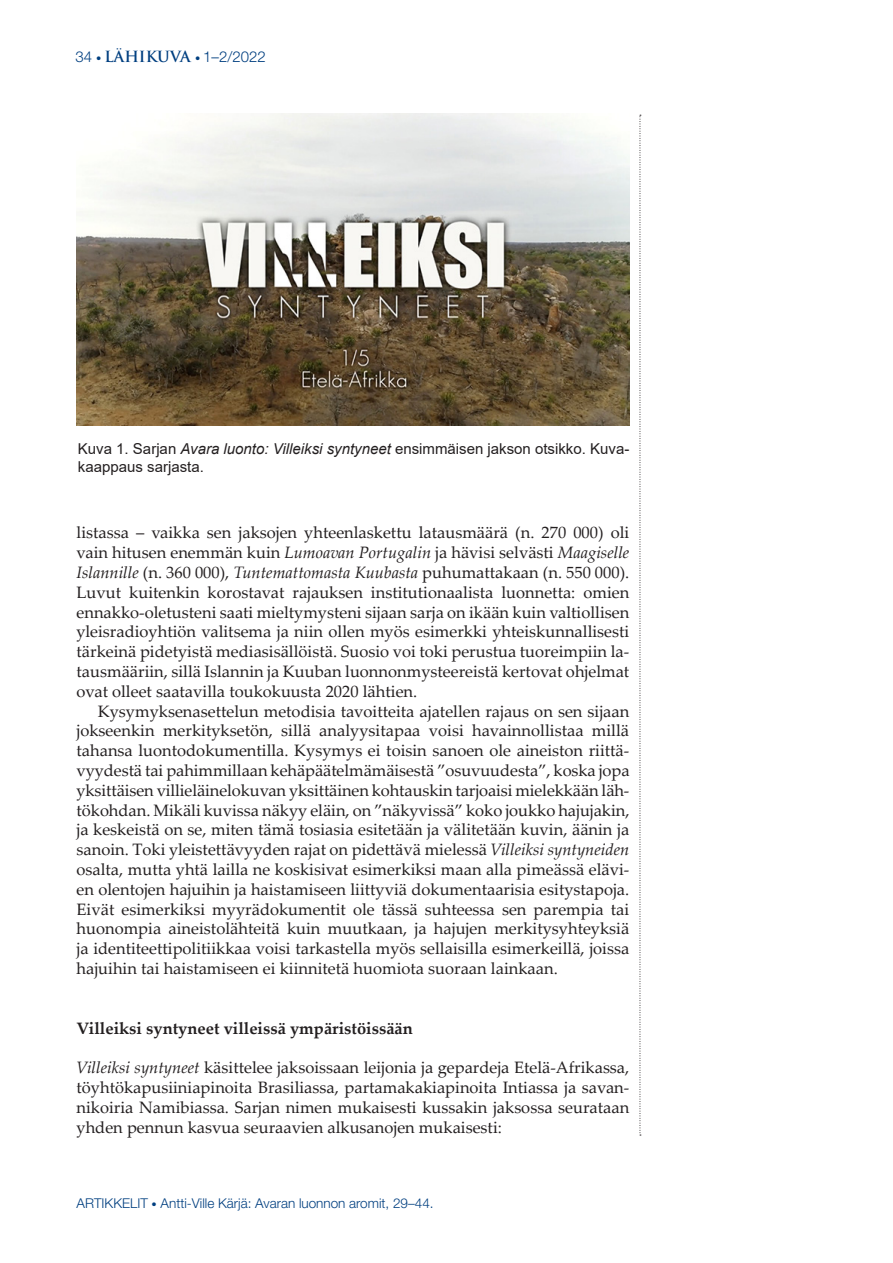
<style>
.page{position:relative;width:893px;height:1263px;background:#fff}
.page>*{position:absolute;margin:0;border:0;box-sizing:border-box;transform-origin:0 0}
.Artikkelit_leipis{font:16.5px/19.8px "Palatino Linotype";color:#231f20;text-align:justify}
.Artikkelit_leipis_1{font:16.5px/19.8px "Palatino Linotype";color:#231f20;text-align:justify}
.Artikkeli_väliotsikk{font:700 16.5px "Palatino Linotype";color:#231f20}
.Kuvateksti{font:15px/18px "Arial";color:#231f20}
.t1{font:300 15px "Helvetica Neue";color:#003f80}
.t2{font:300 13.5px "Helvetica Neue";color:#003f80}
.s1{font-size:10.5px}
.s2{font-family:"Trajan Pro";font-weight:700}
.s3{font-style:italic}
</style>
<div class="page">
<svg style="left:640px;top:115px;width:1px;height:1021px"></svg>
<img style="left:77px;top:114px;width:553px;height:311px">
<p class="t1" style="left:75px;top:47px;width:192px">34 <span class="s1">•</span> <span class="s2">LÄHIKUVA</span> <span class="s1">•</span> 1–2/2022</p>
<p class="Kuvateksti" style="left:78px;top:439px;width:553px">Kuva 1. Sarjan <span class="s3">Avara luonto: Villeiksi syntyneet</span> ensimmäisen jakson otsikko. Kuva&shy;kaappaus sarjasta.</p>
<p class="Artikkelit_leipis" style="left:77px;top:522px;width:554px">listassa – vaikka sen jaksojen yhteenlaskettu latausmäärä (n. 270 000) oli vain hitusen enemmän kuin <span class="s3">Lumoavan Portugalin</span> ja hävisi selvästi <span class="s3">Maagiselle Islannille</span> (n. 360 000), <span class="s3">Tuntemattomasta Kuubasta</span> puhumattakaan (n. 550 000).<br>Luvut kuitenkin korostavat rajauksen institutionaalista luonnetta: omien ennakko-oletusteni saati mieltymysteni sijaan sarja on ikään kuin valtiollisen yleisradioyhtiön valitsema ja niin ollen myös esimerkki yhteiskunnallisesti tärkeinä pidetyistä mediasisällöistä. Suosio voi toki perustua tuoreimpiin la&shy;tausmääriin, sillä Islannin ja Kuuban luonnonmysteereistä kertovat ohjelmat ovat olleet saatavilla toukokuusta 2020 lähtien.</p>
<p class="Artikkelit_leipis" style="left:77px;top:700px;width:554px;text-indent:21px">Kysymyksenasettelun metodisia tavoitteita ajatellen rajaus on sen sijaan jokseenkin merkityksetön, sillä analyysitapaa voisi havainnollistaa millä tahansa luontodokumentilla. Kysymys ei toisin sanoen ole aineiston riittä&shy;vyydestä tai pahimmillaan kehäpäätelmämäisestä ”osuvuudesta”, koska jopa yksittäisen villieläinelokuvan yksittäinen kohtauskin tarjoaisi mielekkään läh&shy;tökohdan. Mikäli kuvissa näkyy eläin, on ”näkyvissä” koko joukko hajujakin, ja keskeistä on se, miten tämä tosiasia esitetään ja välitetään kuvin, äänin ja sanoin. Toki yleistettävyyden rajat on pidettävä mielessä <span class="s3">Villeiksi syntyneiden </span>osalta, mutta yhtä lailla ne koskisivat esimerkiksi maan alla pimeässä elävi&shy;en olentojen hajuihin ja haistamiseen liittyviä dokumentaarisia esitystapoja.<br>Eivät esimerkiksi myyrädokumentit ole tässä suhteessa sen parempia tai huonompia aineistolähteitä kuin muutkaan, ja hajujen merkitysyhteyksiä ja identiteettipolitiikkaa voisi tarkastella myös sellaisilla esimerkeillä, joissa hajuihin tai haistamiseen ei kiinnitetä huomiota suoraan lainkaan.</p>
<p class="Artikkeli_väliotsikk" style="left:77px;top:1016px;width:338px">Villeiksi syntyneet villeissä ympäristöissään</p>
<p class="Artikkelit_leipis_1" style="left:77px;top:1057px;width:554px"><span class="s3">Villeiksi syntyneet</span> käsittelee jaksoissaan leijonia ja gepardeja Etelä-Afrikassa, töyhtökapusiiniapinoita Brasiliassa, partamakakiapinoita Intiassa ja savan&shy;nikoiria Namibiassa. Sarjan nimen mukaisesti kussakin jaksossa seurataan yhden pennun kasvua seuraavien alkusanojen mukaisesti:</p>
<p class="t2" style="left:77px;top:1195px;width:359px">ARTIKKELIT <span class="s1">•</span> Antti-Ville Kärjä: Avaran luonnon aromit, 29–44.</p>
</div>
